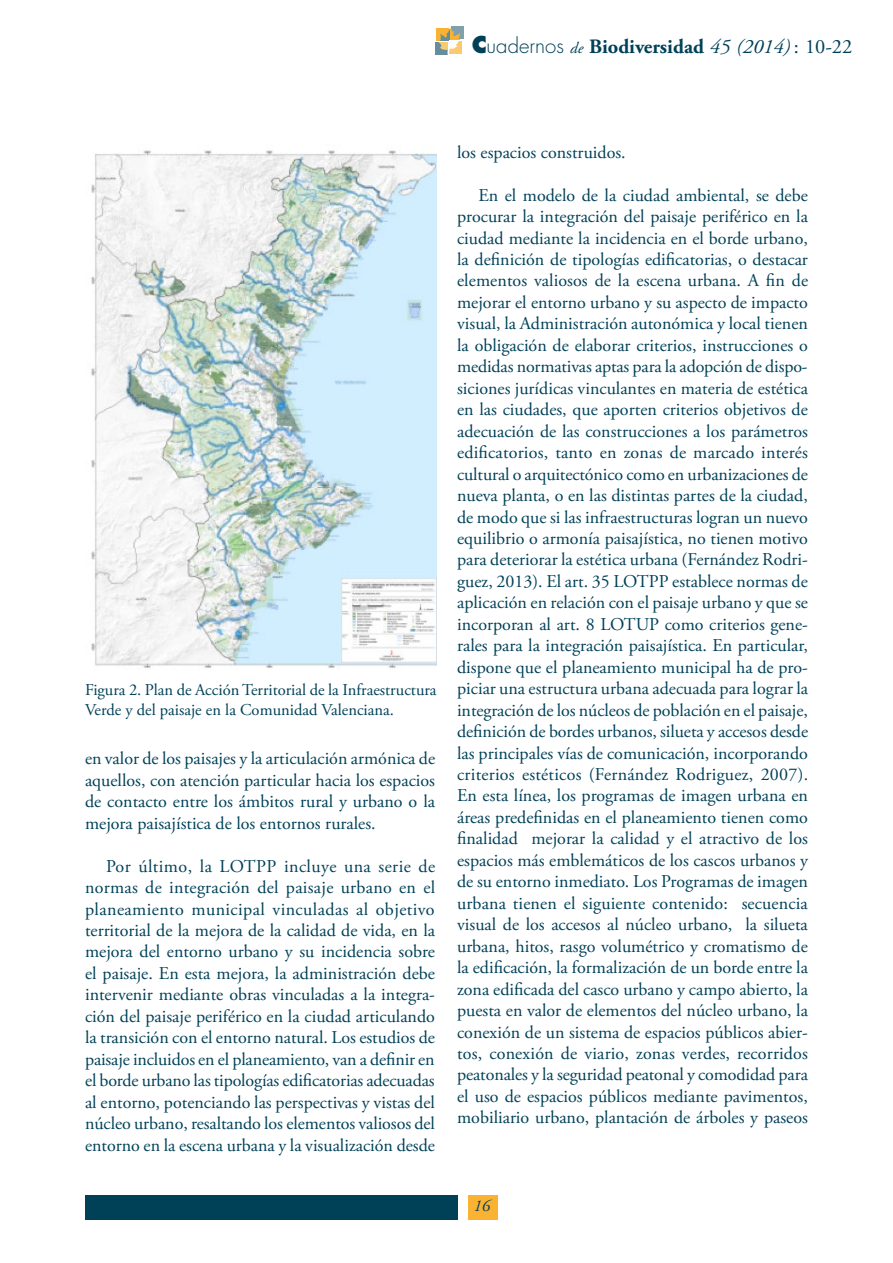
<style>
.page{position:relative;width:893px;height:1263px;background:#fff}
.page>*{position:absolute;margin:0;border:0;box-sizing:border-box;transform-origin:0 0}
.t1{font:700 20.4px "Adobe Garamond Pro";color:#004158}
.t2{font:18px/21.5px "Adobe Garamond Pro";color:#004158;text-align:justify}
.t3{font:16.5px/19.8px "Adobe Garamond Pro";letter-spacing:-.01em;color:#004158}
.t4{font:italic 16.5px "Adobe Garamond Pro";color:#004158}
.s1{font-family:"Futura";font-weight:800;font-size:22.65px}
.s2{font-family:"Futura";font-weight:300}
.s3{font-weight:400;font-style:italic;font-size:15.9px}
.s4{font-weight:400;font-style:italic}
.s5{font-weight:400}
</style>
<div class="page">
<div style="left:437px;top:28px;width:12px;height:13px;background:#f9b232"></div>
<div style="left:451px;top:27px;width:12px;height:12px;background:#80a0ac"></div>
<div style="left:435px;top:42px;width:13px;height:13px;background:#668d9b"></div>
<div style="left:449px;top:41px;width:13px;height:12px;background:#fbc970"></div>
<svg style="left:438px;top:27px;width:22px;height:28px"></svg>
<div style="left:85px;top:1195px;width:373px;height:25px;background:#004158"></div>
<div style="left:468px;top:1195px;width:29px;height:25px;background:#f9b232"></div>
<img style="left:91px;top:150px;width:346px;height:518px">
<p class="t1" style="left:472px;top:34px;width:382px"><span class="s1">C</span><span class="s2">uadernos</span> <span class="s3">de</span> Biodiversidad <span class="s4">45 (2014)</span> <span class="s5">: 10-22</span></p>
<p class="t3" style="left:85px;top:681px;width:353px">Figura 2. Plan de Acción Territorial de la Infraestructura<br>Verde y del paisaje en la Comunidad Valenciana.</p>
<p class="t2" style="left:85px;top:748px;width:352px">en valor de los paisajes y la articulación armónica de aquellos, con atención particular hacia los espacios de contacto entre los ámbitos rural y urbano o la mejora paisajística de los entornos rurales.</p>
<p class="t2" style="left:85px;top:856px;width:352px;text-indent:21px">Por último, la LOTPP incluye una serie de normas de integración del paisaje urbano en el planeamiento municipal vinculadas al objetivo territorial de la mejora de la calidad de vida, en la mejora del entorno urbano y su incidencia sobre el paisaje. En esta mejora, la administración debe intervenir mediante obras vinculadas a la integra&shy;ción del paisaje periférico en la ciudad articulando la transición con el entorno natural. Los estudios de paisaje incluidos en el planeamiento, van a definir en el borde urbano las tipologías edificatorias adecuadas al entorno, potenciando las perspectivas y vistas del núcleo urbano, resaltando los elementos valiosos del entorno en la escena urbana y la visualización desde</p>
<p class="t2" style="left:457px;top:142px;width:170px">los espacios construidos.</p>
<p class="t2" style="left:457px;top:185px;width:353px;text-indent:21px">En el modelo de la ciudad ambiental, se debe procurar la integración del paisaje periférico en la ciudad mediante la incidencia en el borde urbano, la definición de tipologías edificatorias, o destacar elementos valiosos de la escena urbana. A fin de mejorar el entorno urbano y su aspecto de impacto visual, la Administración autonómica y local tienen la obligación de elaborar criterios, instrucciones o medidas normativas aptas para la adopción de dispo&shy;siciones jurídicas vinculantes en materia de estética en las ciudades, que aporten criterios objetivos de adecuación de las construcciones a los parámetros edificatorios, tanto en zonas de marcado interés cultural o arquitectónico como en urbanizaciones de nueva planta, o en las distintas partes de la ciudad, de modo que si las infraestructuras logran un nuevo equilibrio o armonía paisajística, no tienen motivo para deteriorar la estética urbana (Fernández Rodri&shy;guez, 2013). El art. 35 LOTPP establece normas de aplicación en relación con el paisaje urbano y que se incorporan al art. 8 LOTUP como criterios gene&shy;rales para la integración paisajística. En particular, dispone que el planeamiento municipal ha de pro&shy;piciar una estructura urbana adecuada para lograr la integración de los núcleos de población en el paisaje, definición de bordes urbanos, silueta y accesos desde las principales vías de comunicación, incorporando criterios estéticos (Fernández Rodriguez, 2007).<br>En esta línea, los programas de imagen urbana en áreas predefinidas en el planeamiento tienen como finalidad mejorar la calidad y el atractivo de los espacios más emblemáticos de los cascos urbanos y de su entorno inmediato. Los Programas de imagen urbana tienen el siguiente contenido: secuencia visual de los accesos al núcleo urbano, la silueta urbana, hitos, rasgo volumétrico y cromatismo de la edificación, la formalización de un borde entre la zona edificada del casco urbano y campo abierto, la puesta en valor de elementos del núcleo urbano, la conexión de un sistema de espacios públicos abier&shy;tos, conexión de viario, zonas verdes, recorridos peatonales y la seguridad peatonal y comodidad para el uso de espacios públicos mediante pavimentos, mobiliario urbano, plantación de árboles y paseos</p>
<p class="t4" style="left:474px;top:1195px;width:18px">16</p>
</div>
